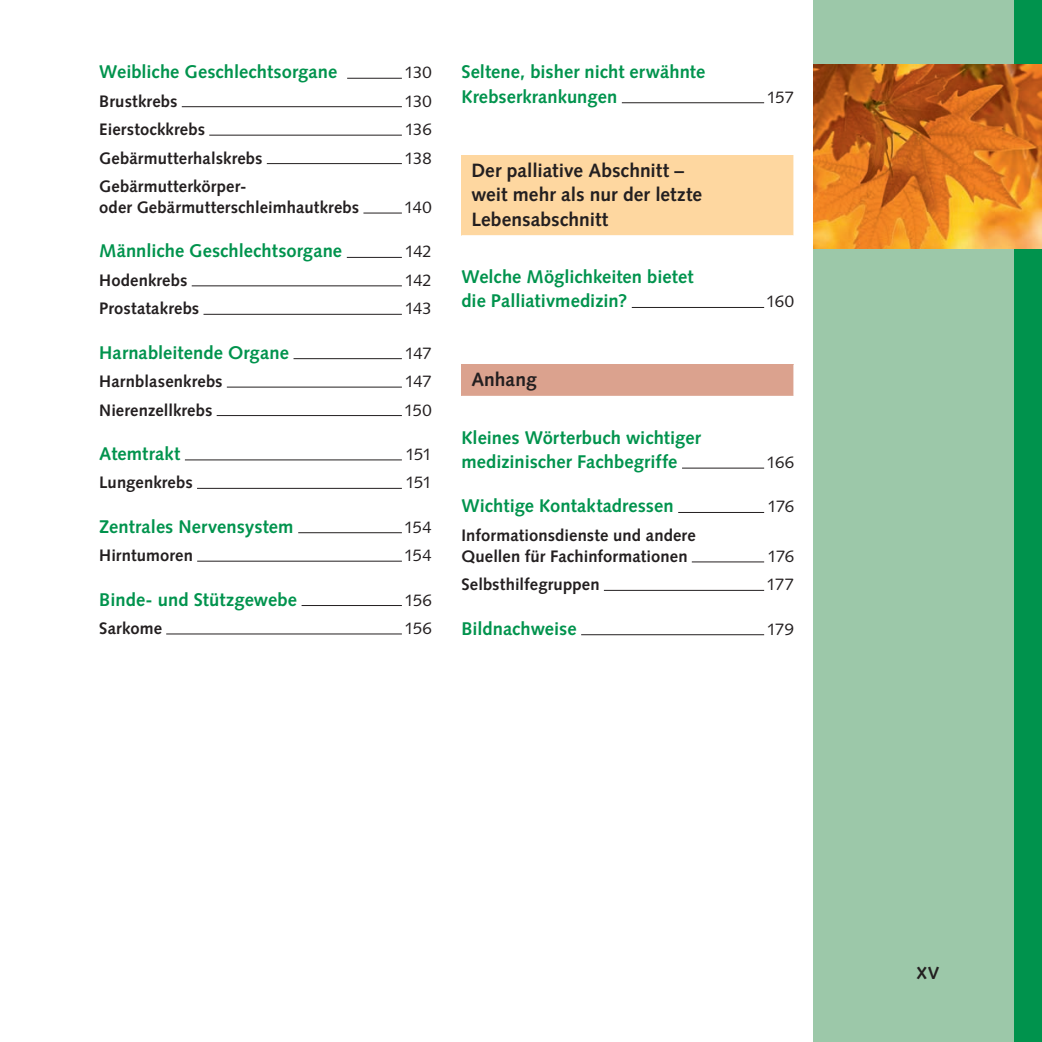
<style>
.page{position:relative;width:1042px;height:1042px;background:#fff}
.page>*{position:absolute;margin:0;border:0;box-sizing:border-box;transform-origin:0 0}
.t1{font:700 19.25px/24.5px "Syntax LT Std";color:#231f20}
.t2{font:700 18.38px/24.5px "Syntax LT Std";color:#00934d}
.t3{font:700 17.5px "Syntax LT Std";color:#231f20}
.t4{font:700 16.62px/21px "Syntax LT Std";letter-spacing:.01em;color:#231f20}
.t5{font:16.62px "Syntax LT Std";letter-spacing:-.035em;color:#231f20}
</style>
<div class="page">
<div style="left:814px;top:0;width:228px;height:1042px;background:#9cc8a9"></div>
<div style="left:1014px;top:0;width:28px;height:1042px;background:#00934d"></div>
<hr style="left:347px;top:78px;width:55px;height:1px;background:#231f20">
<hr style="left:182px;top:106px;width:220px;height:1px;background:#231f20">
<hr style="left:209px;top:135px;width:193px;height:1px;background:#231f20">
<hr style="left:267px;top:163px;width:135px;height:1px;background:#231f20">
<hr style="left:363px;top:213px;width:39px;height:1px;background:#231f20">
<hr style="left:347px;top:257px;width:55px;height:1px;background:#231f20">
<hr style="left:192px;top:285px;width:210px;height:1px;background:#231f20">
<hr style="left:203px;top:314px;width:199px;height:1px;background:#231f20">
<hr style="left:293px;top:358px;width:109px;height:1px;background:#231f20">
<hr style="left:227px;top:387px;width:175px;height:1px;background:#231f20">
<hr style="left:217px;top:415px;width:185px;height:1px;background:#231f20">
<hr style="left:185px;top:459px;width:217px;height:1px;background:#231f20">
<hr style="left:197px;top:488px;width:205px;height:1px;background:#231f20">
<hr style="left:298px;top:532px;width:104px;height:1px;background:#231f20">
<hr style="left:197px;top:561px;width:205px;height:1px;background:#231f20">
<hr style="left:301px;top:605px;width:101px;height:1px;background:#231f20">
<hr style="left:166px;top:633px;width:236px;height:1px;background:#231f20">
<hr style="left:622px;top:102px;width:142px;height:1px;background:#231f20">
<hr style="left:632px;top:307px;width:132px;height:1px;background:#231f20">
<hr style="left:682px;top:468px;width:82px;height:1px;background:#231f20">
<hr style="left:678px;top:512px;width:86px;height:1px;background:#231f20">
<hr style="left:692px;top:561px;width:72px;height:1px;background:#231f20">
<hr style="left:604px;top:590px;width:160px;height:1px;background:#231f20">
<hr style="left:581px;top:634px;width:183px;height:1px;background:#231f20">
<div style="left:461px;top:155px;width:333px;height:81px;background:#fed7a0"></div>
<hr style="left:793px;top:155px;width:1px;height:80px;background:#fff">
<hr style="left:461px;top:235px;width:333px;height:1px;background:#fff">
<div style="left:461px;top:364px;width:333px;height:32px;background:#dba28e"></div>
<hr style="left:793px;top:364px;width:1px;height:32px;background:#fff">
<img style="left:814px;top:64px;width:228px;height:184px">
<p class="t2" style="left:99px;top:60px;width:240px">Weibliche Geschlechtsorgane</p>
<p class="t5" style="left:404px;top:63px;width:29px">130</p>
<p class="t4" style="left:99px;top:91px;width:80px">Brustkrebs</p>
<p class="t5" style="left:404px;top:91px;width:29px">130</p>
<p class="t4" style="left:99px;top:119px;width:107px">Eierstockkrebs</p>
<p class="t5" style="left:405px;top:120px;width:28px">136</p>
<p class="t4" style="left:99px;top:147px;width:165px">Gebärmutterhalskrebs</p>
<p class="t5" style="left:404px;top:148px;width:29px">138</p>
<p class="t4" style="left:99px;top:176px;width:261px">Gebärmutterkörper-<br>oder Gebärmutterschleimhautkrebs</p>
<p class="t5" style="left:404px;top:197px;width:29px">140</p>
<p class="t2" style="left:99px;top:239px;width:244px">Männliche Geschlechtsorgane</p>
<p class="t5" style="left:405px;top:242px;width:28px">142</p>
<p class="t4" style="left:99px;top:270px;width:90px">Hodenkrebs</p>
<p class="t5" style="left:405px;top:270px;width:28px">142</p>
<p class="t4" style="left:99px;top:298px;width:102px">Prostatakrebs</p>
<p class="t5" style="left:405px;top:299px;width:28px">143</p>
<p class="t2" style="left:99px;top:340px;width:191px">Harnableitende Organe</p>
<p class="t5" style="left:405px;top:343px;width:28px">147</p>
<p class="t4" style="left:99px;top:371px;width:125px">Harnblasenkrebs</p>
<p class="t5" style="left:405px;top:371px;width:28px">147</p>
<p class="t4" style="left:99px;top:399px;width:115px">Nierenzellkrebs</p>
<p class="t5" style="left:404px;top:400px;width:29px">150</p>
<p class="t2" style="left:99px;top:441px;width:83px">Atemtrakt</p>
<p class="t5" style="left:405px;top:444px;width:28px">151</p>
<p class="t4" style="left:99px;top:472px;width:95px">Lungenkrebs</p>
<p class="t5" style="left:405px;top:473px;width:28px">151</p>
<p class="t2" style="left:99px;top:514px;width:196px">Zentrales Nervensystem</p>
<p class="t5" style="left:404px;top:517px;width:29px">154</p>
<p class="t4" style="left:99px;top:545px;width:95px">Hirntumoren</p>
<p class="t5" style="left:404px;top:545px;width:29px">154</p>
<p class="t2" style="left:99px;top:587px;width:199px">Binde- und Stützgewebe</p>
<p class="t5" style="left:404px;top:590px;width:29px">156</p>
<p class="t4" style="left:99px;top:618px;width:64px">Sarkome</p>
<p class="t5" style="left:404px;top:618px;width:29px">156</p>
<p class="t2" style="left:461px;top:60px;width:245px">Seltene, bisher nicht erwähnte<br>Krebserkrankungen</p>
<p class="t1" style="left:471px;top:158px;width:232px">Der palliative Abschnitt – weit mehr als nur der letzte<br>L ebensabschnitt</p>
<p class="t2" style="left:461px;top:264px;width:233px">Welche Möglichkeiten bietet die Palliativmedizin?</p>
<p class="t1" style="left:471px;top:368px;width:67px">Anhang</p>
<p class="t2" style="left:461px;top:425px;width:241px">Kleines Wörterbuch wichtiger medizinischer Fachbegriffe</p>
<p class="t5" style="left:767px;top:87px;width:29px">157</p>
<p class="t5" style="left:766px;top:292px;width:29px">160</p>
<p class="t5" style="left:766px;top:452px;width:29px">166</p>
<p class="t2" style="left:461px;top:494px;width:214px">Wichtige Kontaktadressen</p>
<p class="t5" style="left:767px;top:497px;width:28px">176</p>
<p class="t4" style="left:461px;top:525px;width:236px">Informationsdienste und andere<br>Quellen für Fachinformationen</p>
<p class="t5" style="left:767px;top:546px;width:28px">176</p>
<p class="t4" style="left:461px;top:574px;width:140px">Selbsthilfegruppen</p>
<p class="t5" style="left:766px;top:575px;width:29px">177</p>
<p class="t2" style="left:461px;top:616px;width:117px">Bildnachweise</p>
<p class="t5" style="left:767px;top:619px;width:28px">179</p>
<p class="t3" style="left:916px;top:963px;width:24px">XV</p>
</div>
